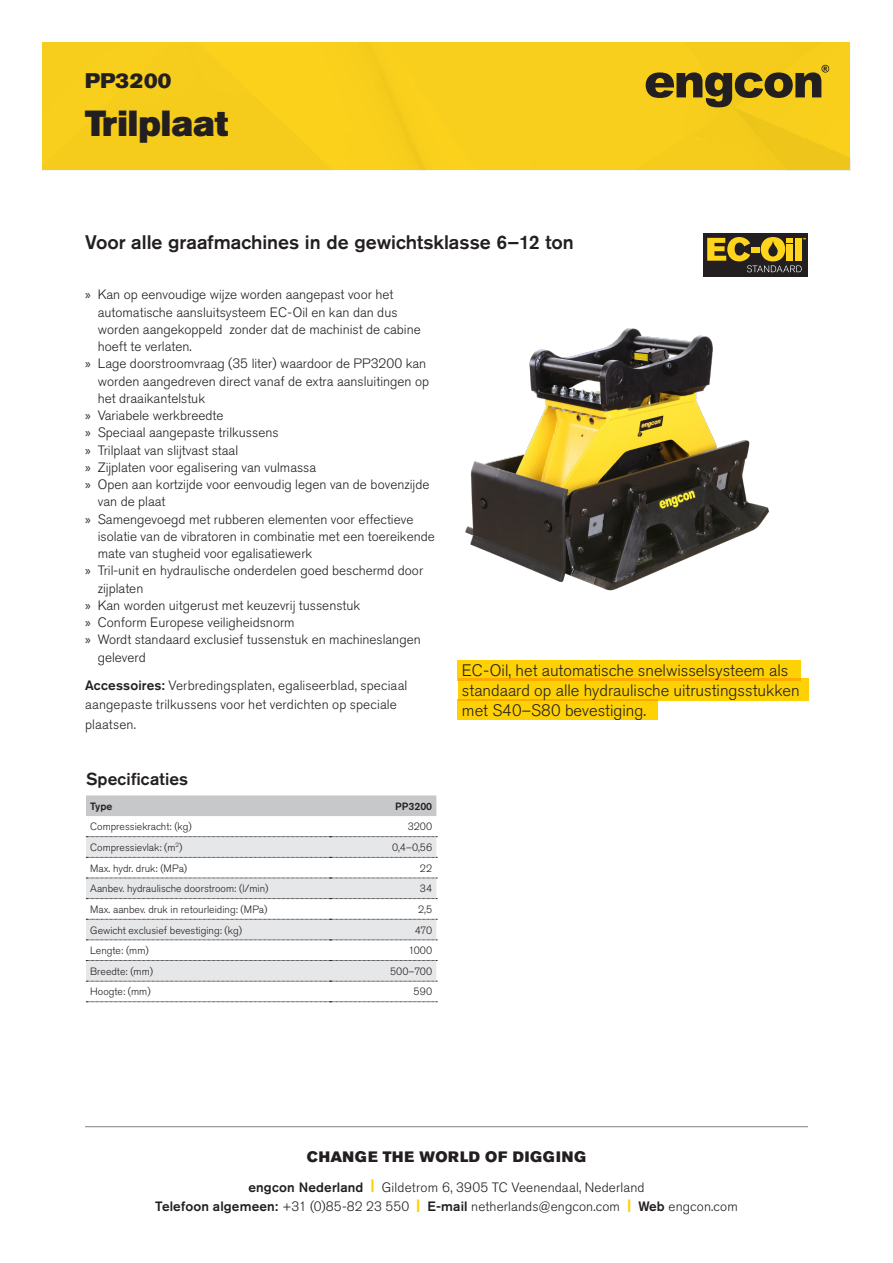
<style>
.page{position:relative;width:893px;height:1263px;background:#fff}
.page>*{position:absolute;margin:0;border:0;box-sizing:border-box;transform-origin:0 0}
.Product_heading{font:36px "Akzidenz Grotesk Pro Super";color:#231f20}
.Product_pre_heading{font:21px "Akzidenz Grotesk Pro Super";letter-spacing:.03em;color:#231f20}
.t1{font:500 19.5px "Akzidenz Grotesk Pro";color:#231f20}
.t2{font:500 17.25px "Akzidenz Grotesk Pro";letter-spacing:.005em;color:#231f20}
.t3{font:300 16.5px/19.8px "Akzidenz Grotesk Pro";color:#231f20}
.t4{font:15px "Akzidenz Grotesk Pro Super";letter-spacing:.05em;color:#231f20}
.Brödtext1{font:300 13.5px/17.2px "Akzidenz Grotesk Pro";color:#231f20}
.t5{font:300 10.5px "Akzidenz Grotesk Pro";color:#231f20}
.t6{font:500 10.5px "Akzidenz Grotesk Pro";color:#231f20}
.s1{font-family:"Myriad Pro";font-weight:400}
.s2{font-weight:500}
.s3{font-family:"Akzidenz Grotesk Pro Super";font-weight:400;color:#fed105}
</style>
<div class="page">
<div style="left:43px;top:43px;width:807px;height:128px;background:#f8cf1c"></div>
<hr style="left:85px;top:1126px;width:723px;height:1px;background:#808285">
<div style="left:703px;top:234px;width:105px;height:43px;background:#231f20"></div>
<svg style="left:707px;top:237px;width:99px;height:35px"></svg>
<div style="left:86px;top:795px;width:350px;height:21px;background:#c7c8ca"></div>
<svg style="left:86px;top:837px;width:350px;height:144px;fill:#e6e7e9"></svg>
<svg style="left:86px;top:836px;width:351px;height:1px"></svg>
<svg style="left:86px;top:857px;width:351px;height:1px"></svg>
<svg style="left:86px;top:878px;width:351px;height:1px"></svg>
<svg style="left:86px;top:898px;width:351px;height:1px"></svg>
<svg style="left:86px;top:919px;width:351px;height:1px"></svg>
<svg style="left:86px;top:940px;width:351px;height:1px"></svg>
<svg style="left:86px;top:960px;width:351px;height:1px"></svg>
<svg style="left:86px;top:981px;width:351px;height:21px"></svg>
<img style="left:465px;top:328px;width:305px;height:263px">
<div style="left:457px;top:660px;width:343px;height:20px;background:#fed105"></div>
<div style="left:458px;top:678px;width:351px;height:23px;background:#fed105"></div>
<div style="left:457px;top:700px;width:201px;height:20px;background:#fed105"></div>
<p class="Product_pre_heading" style="left:85px;top:67px;width:88px">PP3200</p>
<p class="Product_heading" style="left:85px;top:100px;width:145px">Trilplaat</p>
<h1 class="t1" style="left:85px;top:229px;width:490px">Voor alle graafmachines in de gewichtsklasse 6–12 ton</h1>
<p class="Brödtext1" style="left:98px;top:286px;width:324px;text-indent:-13px"><span class="s1">»</span> Kan op eenvoudige wijze worden aangepast voor het automatische aansluitsysteem EC-Oil en kan dan dus worden aangekoppeld zonder dat de machinist de cabine hoeft te verlaten.</p>
<p class="Brödtext1" style="left:98px;top:355px;width:333px;text-indent:-13px"><span class="s1">»</span> Lage doorstroomvraag (35 liter) waardoor de PP3200 kan worden aangedreven direct vanaf de extra aansluitingen op het draaikantelstuk</p>
<p class="Brödtext1" style="left:85px;top:407px;width:140px"><span class="s1">»</span> Variabele werkbreedte</p>
<p class="Brödtext1" style="left:85px;top:424px;width:195px"><span class="s1">»</span> Speciaal aangepaste trilkussens</p>
<p class="Brödtext1" style="left:85px;top:441px;width:155px"><span class="s1">»</span> Trilplaat van slijtvast staal</p>
<p class="Brödtext1" style="left:85px;top:458px;width:233px"><span class="s1">»</span> Zijplaten voor egalisering van vulmassa</p>
<p class="Brödtext1" style="left:98px;top:476px;width:333px;text-indent:-13px"><span class="s1">»</span> Open aan kortzijde voor eenvoudig legen van de bovenzijde van de plaat</p>
<p class="Brödtext1" style="left:98px;top:510px;width:339px;text-indent:-13px"><span class="s1">»</span> Samengevoegd met rubberen elementen voor effectieve isolatie van de vibratoren in combinatie met een toereikende mate van stugheid voor egalisatiewerk</p>
<p class="Brödtext1" style="left:98px;top:562px;width:327px;text-indent:-13px"><span class="s1">»</span> Tril-unit en hydraulische onderdelen goed beschermd door zijplaten</p>
<p class="Brödtext1" style="left:85px;top:596px;width:277px"><span class="s1">»</span> Kan worden uitgerust met keuzevrij tussenstuk</p>
<p class="Brödtext1" style="left:85px;top:614px;width:211px"><span class="s1">»</span> Conform Europese veiligheidsnorm</p>
<p class="Brödtext1" style="left:98px;top:631px;width:324px;text-indent:-13px"><span class="s1">»</span> Wordt standaard exclusief tussenstuk en machineslangen geleverd</p>
<p class="Brödtext1" style="left:85px;top:675px;width:324px;line-height:19.5px"><span class="s2">Accessoires:</span> Verbredingsplaten, egaliseerblad, speciaal aangepaste trilkussens voor het verdichten op speciale plaatsen.</p>
<p class="t3" style="left:462px;top:660px;width:339px">EC-Oil, het automatische snelwisselsysteem als standaard op alle hydraulische uitrustingsstukken met S40–S80 bevestiging.</p>
<h2 class="t2" style="left:86px;top:768px;width:104px">Specificaties</h2>
<p class="t6" style="left:90px;top:799px;width:24px">Type</p>
<p class="t6" style="left:395px;top:799px;width:38px">PP3200</p>
<p class="t5" style="left:90px;top:820px;width:103px">Compressiekracht: (kg)</p>
<p class="t5" style="left:408px;top:820px;width:26px">3200</p>
<p class="t5" style="left:90px;top:840px;width:94px">Compressievlak: (m<sup>2</sup>)</p>
<p class="t5" style="left:392px;top:840px;width:42px">0,4–0,56</p>
<p class="t5" style="left:90px;top:861px;width:98px">Max. hydr. druk: (MPa)</p>
<p class="t5" style="left:420px;top:861px;width:14px">22</p>
<p class="t5" style="left:90px;top:882px;width:180px">Aanbev. hydraulische doorstroom: (l/min)</p>
<p class="t5" style="left:420px;top:882px;width:14px">34</p>
<p class="t5" style="left:90px;top:902px;width:179px">Max. aanbev. druk in retourleiding: (MPa)</p>
<p class="t5" style="left:418px;top:902px;width:15px">2,5</p>
<p class="t5" style="left:90px;top:923px;width:153px">Gewicht exclusief bevestiging: (kg)</p>
<p class="t5" style="left:415px;top:923px;width:19px">470</p>
<p class="t5" style="left:90px;top:944px;width:60px">Lengte: (mm)</p>
<p class="t5" style="left:408px;top:944px;width:25px">1000</p>
<p class="t5" style="left:90px;top:964px;width:64px">Breedte: (mm)</p>
<p class="t5" style="left:390px;top:964px;width:44px">500–700</p>
<p class="t5" style="left:90px;top:985px;width:62px">Hoogte: (mm)</p>
<p class="t5" style="left:414px;top:985px;width:20px">590</p>
<p class="t4" style="left:307px;top:1146px;width:281px">CHANGE THE WORLD OF DIGGING</p>
<p class="Brödtext1" style="left:155px;top:1177px;width:584px;line-height:19.5px;text-align:center"><span class="s2">engcon Nederland</span> <span class="s3">|</span> Gildetrom 6, 3905 TC Veenendaal, Nederland<br><span class="s2">Telefoon algemeen:</span> +31 (0)85-82 23 550 <span class="s3">|</span> <span class="s2">E-mail</span> netherlands@engcon.com <span class="s3">|</span> <span class="s2">Web</span> engcon.com</p>
</div>
